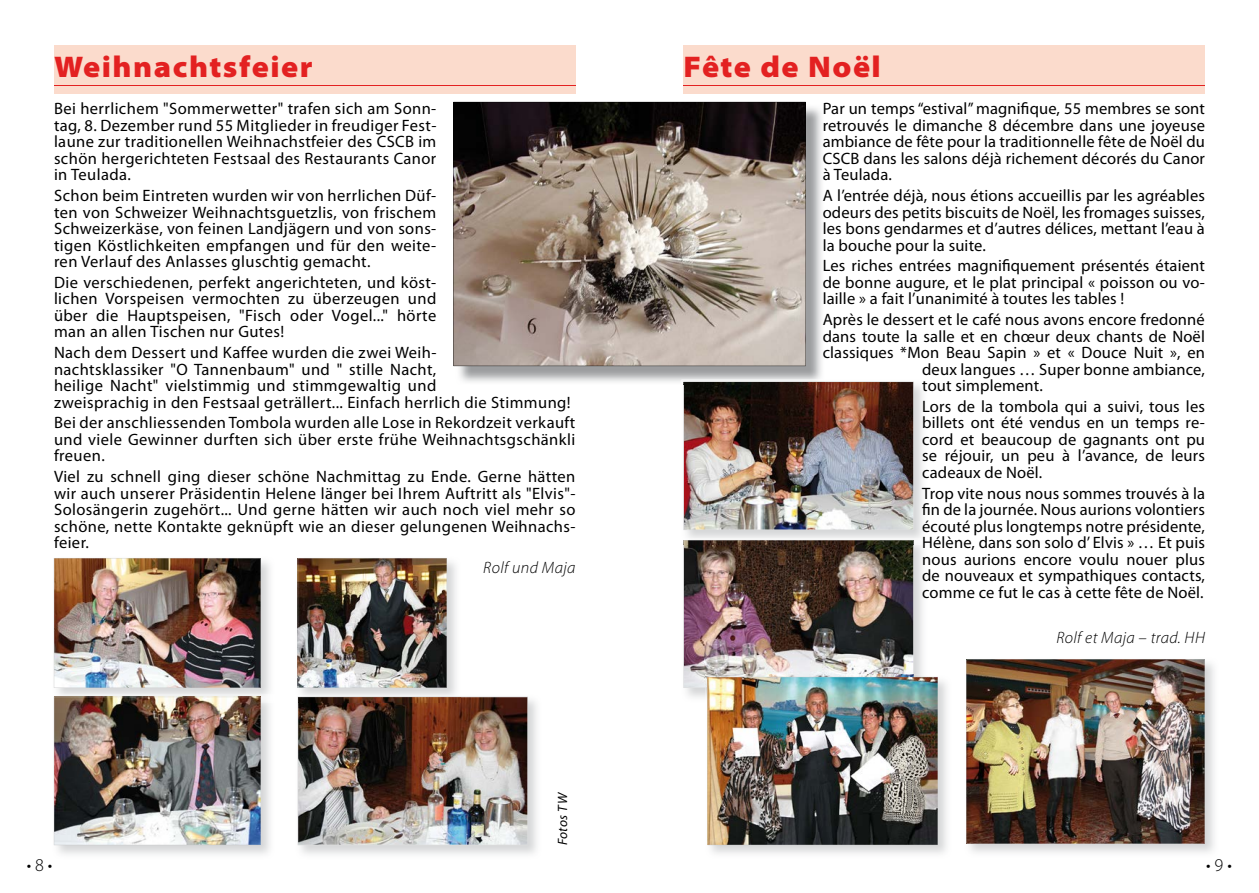
<style>
.page{position:relative;width:1259px;height:893px;background:#fff}
.page>*{position:absolute;margin:0;border:0;box-sizing:border-box;transform-origin:0 0}
.t1{font:900 semi-expanded 30px "Myriad Pro";letter-spacing:.05em;color:#e32121}
.t2{font:300 18px "Myriad Pro";color:#000}
.t3{font:16.5px/16.5px "Myriad Pro";letter-spacing:.015em;color:#000;text-align:justify}
.t4{font:italic 300 16.5px "Myriad Pro";letter-spacing:.025em;color:#000}
.t5{font:italic 13.5px "Myriad Pro";color:#000}
</style>
<div class="page">
<img style="left:53px;top:558px;width:217px;height:137px">
<img style="left:54px;top:558px;width:206px;height:130px">
<img style="left:298px;top:697px;width:230px;height:148px">
<img style="left:53px;top:702px;width:217px;height:152px">
<img style="left:53px;top:695px;width:212px;height:7px">
<img style="left:54px;top:697px;width:206px;height:148px">
<img style="left:685px;top:381px;width:238px;height:157px">
<img style="left:683px;top:382px;width:230px;height:148px">
<img style="left:297px;top:558px;width:163px;height:144px">
<img style="left:298px;top:697px;width:162px;height:5px">
<img style="left:298px;top:558px;width:149px;height:130px">
<img style="left:683px;top:540px;width:255px;height:305px">
<img style="left:966px;top:659px;width:239px;height:185px">
<img style="left:456px;top:104px;width:366px;height:278px">
<img style="left:681px;top:380px;width:143px;height:2px">
<img style="left:683px;top:382px;width:141px;height:2px">
<svg style="left:453px;top:102px;width:352px;height:264px;background:#8a7d73"></svg>
<div style="left:54px;top:46px;width:521px;height:48px;background:#fbdbcc"></div>
<hr style="left:54px;top:85px;width:521px;height:1px;background:#e32121">
<div style="left:683px;top:46px;width:522px;height:48px;background:#fbdbcc"></div>
<hr style="left:683px;top:85px;width:522px;height:1px;background:#e32121">
<h1 class="t1" style="left:54px;top:49px;width:260px">Weihnachtsfeier</h1>
<p class="t3" style="left:54px;top:101px;width:384px">Bei herrlichem "Sommerwetter" trafen sich am Sonn&shy;tag, 8. Dezember rund 55 Mitglieder in freudiger Fest&shy;laune zur traditionellen Weihnachstfeier des CSCB im schön hergerichteten Festsaal des Restaurants Canor in Teulada.</p>
<p class="t3" style="left:54px;top:188px;width:384px">Schon beim Eintreten wurden wir von herrlichen Düf&shy;ten von Schweizer Weihnachtsguetzlis, von frischem Schweizerkäse, von feinen Landjägern und von sons&shy;tigen Köstlichkeiten empfangen und für den weite&shy;ren Verlauf des Anlasses gluschtig gemacht.</p>
<p class="t3" style="left:54px;top:274px;width:384px">Die verschiedenen, perfekt angerichteten, und köst&shy;lichen Vorspeisen vermochten zu überzeugen und über die Hauptspeisen, "Fisch oder Vogel..." hörte man an allen Tischen nur Gutes!</p>
<p class="t3" style="left:54px;top:345px;width:518px;text-align:left">Nach dem Dessert und Kaffee wurden die zwei Weih-<br>nachtsklassiker "O Tannenbaum" und " stille Nacht,<br>heilige Nacht" vielstimmig und stimmgewaltig und<br>zweisprachig in den Festsaal geträllert... Einfach herrlich die Stimmung!</p>
<p class="t3" style="left:54px;top:415px;width:523px">Bei der anschliessenden Tombola wurden alle Lose in Rekordzeit verkauft und viele Gewinner durften sich über erste frühe Weihnachtsgschänkli freuen.</p>
<p class="t3" style="left:54px;top:469px;width:523px">Viel zu schnell ging dieser schöne Nachmittag zu Ende. Gerne hätten wir auch unserer Präsidentin Helene länger bei Ihrem Auftritt als "Elvis"- Solosängerin zugehört... Und gerne hätten wir auch noch viel mehr so schöne, nette Kontakte geknüpft wie an dieser gelungenen Weihnachs&shy;feier.</p>
<p class="t4" style="left:483px;top:559px;width:94px">Rolf und Maja</p>
<p class="t5" style="left:555px;top:845px;width:55px;rotate:-90deg">Fotos TW</p>
<h1 class="t1" style="left:683px;top:49px;width:199px">Fête de Noël</h1>
<p class="t3" style="left:822px;top:101px;width:384px">Par un temps “estival” magnifique, 55 membres se sont retrouvés le dimanche 8 décembre dans une joyeuse ambiance de fête pour la traditionnelle fête de Noël du CSCB dans les salons déjà richement décorés du Canor à Teulada.</p>
<p class="t3" style="left:822px;top:188px;width:384px">A l’entrée déjà, nous étions accueillis par les agréables odeurs des petits biscuits de Noël, les fromages suisses, les bons gendarmes et d’autres délices, mettant l’eau à la bouche pour la suite.</p>
<p class="t3" style="left:822px;top:258px;width:384px">Les riches entrées magnifiquement présentés étaient de bonne augure, et le plat principal « poisson ou vo&shy;laille » a fait l’unanimité à toutes les tables !</p>
<p class="t3" style="left:822px;top:312px;width:384px">Après le dessert et le café nous avons encore fredonné</p>
<p class="t3" style="left:822px;top:328px;width:384px">dans toute la salle et en chœur deux chants de Noël</p>
<p class="t3" style="left:822px;top:345px;width:384px">classiques *Mon Beau Sapin » et « Douce Nuit », en</p>
<p class="t3" style="left:922px;top:361px;width:284px">deux langues … Super bonne ambiance,</p>
<p class="t3" style="left:922px;top:378px;width:122px">tout simplement.</p>
<p class="t3" style="left:922px;top:398px;width:284px">Lors de la tombola qui a suivi, tous les billets ont été vendus en un temps re&shy;cord et beaucoup de gagnants ont pu se réjouir, un peu à l’avance, de leurs cadeaux de Noël.</p>
<p class="t3" style="left:922px;top:485px;width:284px">Trop vite nous nous sommes trouvés à la fin de la journée. Nous aurions volontiers écouté plus longtemps notre présidente, Hélène, dans son solo d’ Elvis » … Et puis nous aurions encore voulu nouer plus de nouveaux et sympathiques contacts, comme ce fut le cas à cette fête de Noël.</p>
<p class="t4" style="left:1056px;top:629px;width:150px">Rolf et Maja – trad. HH</p>
<p class="t2" style="left:27px;top:855px;width:27px">• 8 •</p>
<p class="t2" style="left:1206px;top:855px;width:27px">• 9 •</p>
</div>
